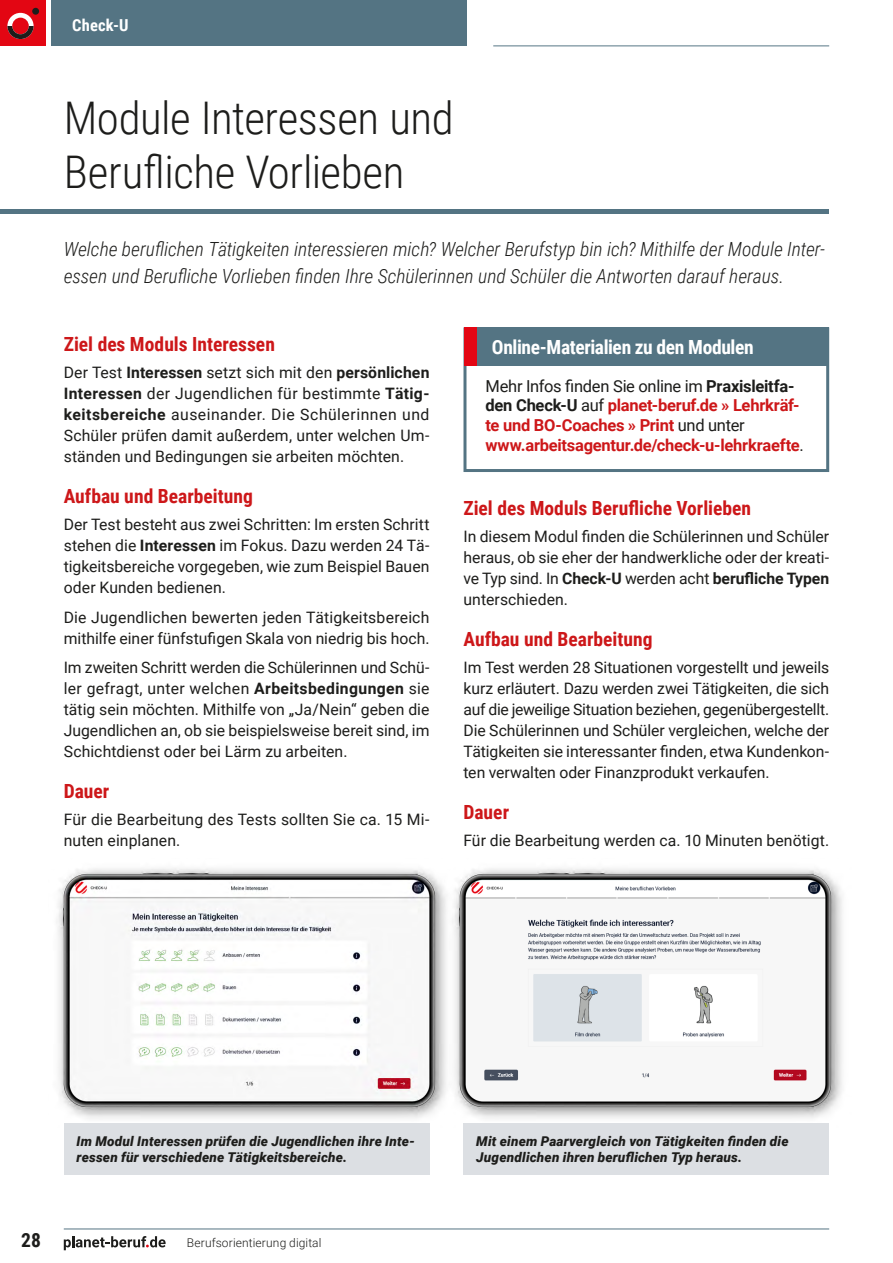
<style>
.page{position:relative;width:893px;height:1263px;background:#fff}
.page>*{position:absolute;margin:0;border:0;box-sizing:border-box;transform-origin:0 0}
.H1_Überschrift{font:300 45px/54px "Roboto Condensed";letter-spacing:-.01em;color:#1d1d1b}
.Anreisser{font:italic 300 19.5px/27px "Roboto Condensed";color:#1d1d1b}
.H2_Headline_im_Fließ{font:700 19.5px "Roboto Condensed";color:#cd1719}
.H2_Headline_Infokast{font:700 19.5px "Roboto Condensed";letter-spacing:-.02em;color:#fff}
.t1{font:700 19.5px "Roboto Condensed";color:#1d1d1b}
.p_Fliesstext_Infokas{font:700 16.5px/19.8px "Roboto";letter-spacing:-.015em;color:#cd1719}
.t2{font:700 16.5px "Roboto Condensed";letter-spacing:.005em;color:#fff}
.p_Fliesstext{font:15.75px/21px "Roboto";letter-spacing:.005em;color:#1d1d1b;text-align:justify}
.Bildunterschrift{font:italic 900 13.5px/16.2px "Roboto";letter-spacing:.015em;color:#1d1d1b}
.t3{font:300 12px "Roboto";letter-spacing:.01em;color:#1d1d1b}
.s1{font-weight:700}
.s2{font-weight:400;color:#1d1d1b}
.s3{color:#1d1d1b}
</style>
<div class="page">
<hr style="left:493px;top:46px;width:336px;height:1px;background:#547483">
<div style="left:51px;top:0;width:416px;height:46px;background:#547483"></div>
<div style="left:0;top:0;width:46px;height:46px;background:#e30613"></div>
<hr style="left:64px;top:1228px;width:765px;height:1px;background:#547483">
<svg style="left:64px;top:1236px;width:102px;height:14px"></svg>
<svg style="left:7px;top:13px;width:27px;height:13px"></svg>
<svg style="left:7px;top:26px;width:27px;height:13px"></svg>
<div style="left:32px;top:8px;width:7px;height:7px;background:#1d1d1b;border-radius:50%"></div>
<div style="left:0;top:209px;width:828px;height:5px;background:#547483"></div>
<div style="left:463px;top:327px;width:366px;height:145px;background:#fff;border:3px solid #547483"></div>
<div style="left:464px;top:327px;width:365px;height:39px;background:#547483"></div>
<div style="left:464px;top:327px;width:12px;height:39px;background:#e30613"></div>
<img style="left:57px;top:868px;width:387px;height:259px">
<img style="left:444px;top:868px;width:398px;height:251px">
<div style="left:64px;top:1123px;width:365px;height:52px;background:#dcdfe3"></div>
<div style="left:463px;top:1123px;width:366px;height:52px;background:#dcdfe3"></div>
<p class="t2" style="left:72px;top:14px;width:58px">Check-U</p>
<h1 class="H1_Überschrift" style="left:64px;top:89px;width:391px">Module Interessen und<br>Berufliche Vorlieben</h1>
<p class="Anreisser" style="left:64px;top:235px;width:763px">Welche beruflichen Tätigkeiten interessieren mich? Welcher Berufstyp bin ich? Mithilfe der Module Inter&shy;essen und Berufliche Vorlieben finden Ihre Schülerinnen und Schüler die Antworten darauf heraus.</p>
<h2 class="H2_Headline_im_Fließ" style="left:64px;top:330px;width:213px">Ziel des Moduls Interessen</h2>
<p class="p_Fliesstext" style="left:64px;top:362px;width:367px">Der Test <span class="s1">Interessen</span> setzt sich mit den <span class="s1">persönlichen Interessen</span> der Jugendlichen für bestimmte <span class="s1">Tätig&shy;keitsbereiche</span> auseinander. Die Schülerinnen und Schüler prüfen damit außerdem, unter welchen Um&shy;ständen und Bedingungen sie arbeiten möchten.</p>
<h2 class="H2_Headline_im_Fließ" style="left:64px;top:482px;width:191px">Aufbau und Bearbeitung</h2>
<p class="p_Fliesstext" style="left:64px;top:513px;width:367px">Der Test besteht aus zwei Schritten: Im ersten Schritt stehen die <span class="s1">Interessen</span> im Fokus. Dazu werden 24 Tä&shy;tigkeitsbereiche vorgegeben, wie zum Beispiel Bauen oder Kunden bedienen.</p>
<p class="p_Fliesstext" style="left:64px;top:606px;width:367px">Die Jugendlichen bewerten jeden Tätigkeitsbereich mithilfe einer fünfstufigen Skala von niedrig bis hoch.</p>
<p class="p_Fliesstext" style="left:64px;top:656px;width:367px">Im zweiten Schritt werden die Schülerinnen und Schü&shy;ler gefragt, unter welchen <span class="s1">Arbeitsbedingungen</span> sie tätig sein möchten. Mithilfe von „Ja/Nein“ geben die Jugendlichen an, ob sie beispielsweise bereit sind, im Schichtdienst oder bei Lärm zu arbeiten.</p>
<h2 class="H2_Headline_im_Fließ" style="left:64px;top:777px;width:47px">Dauer</h2>
<p class="p_Fliesstext" style="left:64px;top:808px;width:367px">Für die Bearbeitung des Tests sollten Sie ca. 15 Mi&shy;nuten einplanen.</p>
<h2 class="H2_Headline_Infokast" style="left:492px;top:333px;width:263px">Online-Materialien zu den Modulen</h2>
<p class="p_Fliesstext_Infokas" style="left:485px;top:375px;width:320px"><span class="s2">Mehr Infos finden Sie online im</span> <span class="s3">Praxisleitfa&shy;den Check-U</span> <span class="s2">auf</span> planet-beruf.de » Lehrkräf&shy;te und BO-Coaches » Print <span class="s2">und unter </span>www.arbeitsagentur.de/check-u-lehrkraefte<span class="s2">.</span></p>
<h2 class="H2_Headline_im_Fließ" style="left:463px;top:494px;width:289px">Ziel des Moduls Berufliche Vorlieben</h2>
<p class="p_Fliesstext" style="left:463px;top:526px;width:367px">In diesem Modul finden die Schülerinnen und Schüler heraus, ob sie eher der handwerkliche oder der kreati&shy;ve Typ sind. In <span class="s1">Check-U</span> werden acht <span class="s1">berufliche Typen </span>unterschieden.</p>
<h2 class="H2_Headline_im_Fließ" style="left:463px;top:625px;width:191px">Aufbau und Bearbeitung</h2>
<p class="p_Fliesstext" style="left:463px;top:656px;width:367px">Im Test werden 28 Situationen vorgestellt und jeweils kurz erläutert. Dazu werden zwei Tätigkeiten, die sich auf die jeweilige Situation beziehen, gegenübergestellt.<br>Die Schülerinnen und Schüler vergleichen, welche der Tätigkeiten sie interessanter finden, etwa Kundenkon&shy;ten verwalten oder Finanzprodukt verkaufen.</p>
<h2 class="H2_Headline_im_Fließ" style="left:463px;top:798px;width:47px">Dauer</h2>
<p class="p_Fliesstext" style="left:463px;top:829px;width:367px">Für die Bearbeitung werden ca. 10 Minuten benötigt.</p>
<p class="Bildunterschrift" style="left:77px;top:1132px;width:340px">Im Modul Interessen prüfen die Jugendlichen ihre Inte&shy;ressen für verschiedene Tätigkeitsbereiche.</p>
<p class="Bildunterschrift" style="left:476px;top:1132px;width:314px">Mit einem Paarvergleich von Tätigkeiten finden die<br>Jugendlichen ihren beruflichen Typ heraus.</p>
<p class="t1" style="left:21px;top:1226px;width:21px">28</p>
<p class="t3" style="left:187px;top:1234px;width:136px">Berufsorientierung digital</p>
</div>
